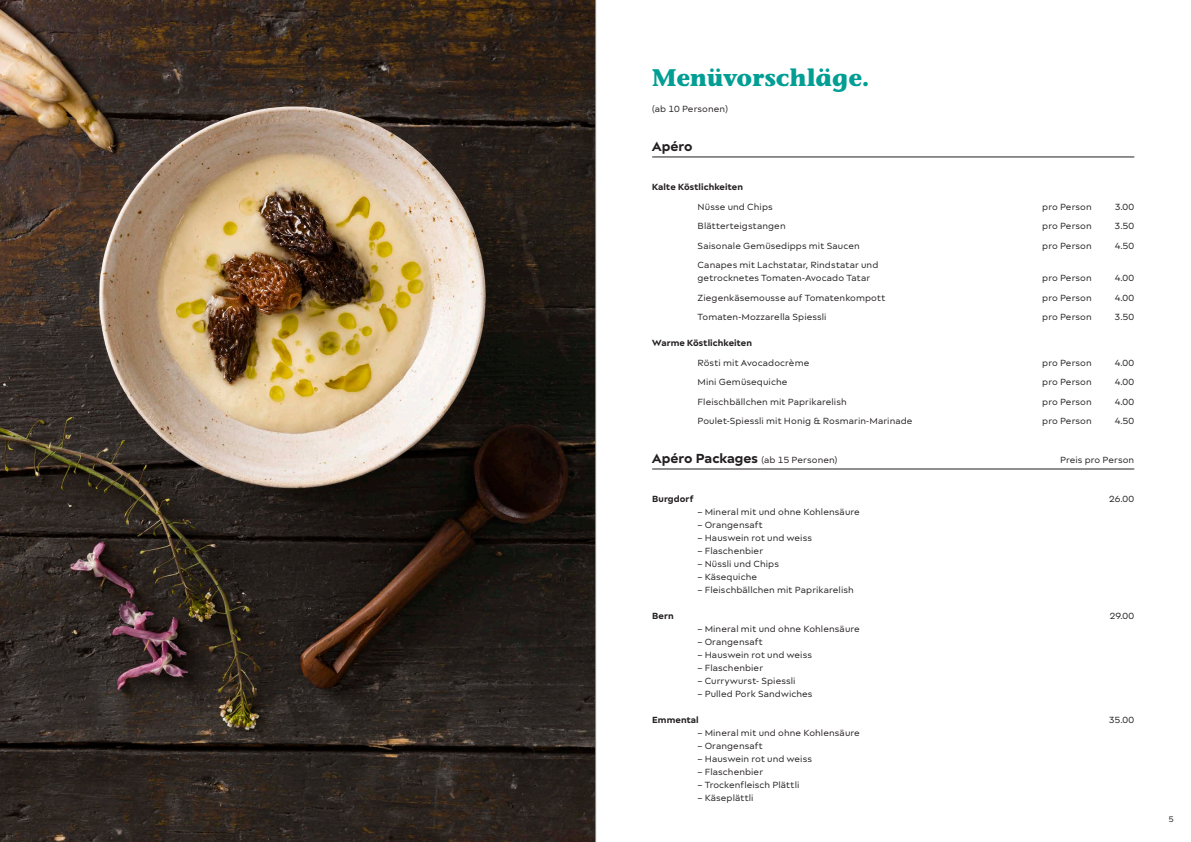
<style>
.page{position:relative;width:1191px;height:842px;background:#fff}
.page>*{position:absolute;margin:0;border:0;box-sizing:border-box;transform-origin:0 0}
.Titel_Innenseite{font:700 24px "Stone Informal ITC Pro";letter-spacing:-.005em;color:#009e93}
.Untertitel_19_5{font:700 14px "Matteo";color:#231f20}
.Lauftext_Tab_19_5{font:9.5px "Matteo";letter-spacing:.01em;color:#231f20}
.Zwischentitel{font:700 9.5px "Matteo";letter-spacing:.01em;color:#231f20}
.Lauftext_Tab{font:9.5px "Matteo";letter-spacing:.01em;color:#231f20}
.Zwischentitel-2{font:9.5px "Matteo";color:#231f20}
.Lauftext{font:9.5px "Matteo";letter-spacing:.01em;color:#231f20}
.t1{font:8.5px "Matteo";color:#231f20}
.s1{font-weight:700;font-size:14px}
</style>
<div class="page">
<hr style="left:652px;top:157px;width:482px;height:1px;background:#231f20">
<hr style="left:652px;top:469px;width:482px;height:1px;background:#231f20">
<img style="left:0;top:0;width:595px;height:842px">
<hr style="left:595px;top:0;width:1px;height:842px;background:#939598">
<p class="Titel_Innenseite" style="left:652px;top:62px;width:219px">Menüvorschläge.</p>
<p class="Lauftext" style="left:652px;top:103px;width:77px">(ab 10 Personen)</p>
<p class="Untertitel_19_5" style="left:652px;top:138px;width:42px">Apéro</p>
<p class="Zwischentitel" style="left:652px;top:181px;width:92px">Kalte Köstlichkeiten</p>
<p class="Lauftext_Tab_19_5" style="left:697px;top:201px;width:77px">Nüsse und Chips</p>
<p class="Lauftext_Tab_19_5" style="left:1042px;top:201px;width:51px">pro Person</p>
<p class="Lauftext_Tab_19_5" style="left:1115px;top:201px;width:21px">3.00</p>
<p class="Lauftext_Tab_19_5" style="left:697px;top:220px;width:90px">Blätterteigstangen</p>
<p class="Lauftext_Tab_19_5" style="left:1042px;top:220px;width:51px">pro Person</p>
<p class="Lauftext_Tab_19_5" style="left:1114px;top:220px;width:21px">3.50</p>
<p class="Lauftext_Tab_19_5" style="left:697px;top:240px;width:164px">Saisonale Gemüsedipps mit Saucen</p>
<p class="Lauftext_Tab_19_5" style="left:1042px;top:240px;width:51px">pro Person</p>
<p class="Lauftext_Tab_19_5" style="left:1114px;top:240px;width:21px">4.50</p>
<p class="Lauftext_Tab_19_5" style="left:697px;top:259px;width:182px">Canapes mit Lachstatar, Rindstatar und</p>
<p class="Lauftext_Tab" style="left:697px;top:272px;width:174px">getrocknetes Tomaten-Avocado Tatar</p>
<p class="Lauftext_Tab" style="left:1042px;top:272px;width:51px">pro Person</p>
<p class="Lauftext_Tab" style="left:1114px;top:272px;width:21px">4.00</p>
<p class="Lauftext_Tab_19_5" style="left:697px;top:292px;width:189px">Ziegenkäsemousse auf Tomatenkompott</p>
<p class="Lauftext_Tab_19_5" style="left:1042px;top:292px;width:51px">pro Person</p>
<p class="Lauftext_Tab_19_5" style="left:1114px;top:292px;width:21px">4.00</p>
<p class="Lauftext_Tab_19_5" style="left:697px;top:311px;width:131px">Tomaten-Mozzarella Spiessli</p>
<p class="Lauftext_Tab_19_5" style="left:1042px;top:311px;width:51px">pro Person</p>
<p class="Lauftext_Tab_19_5" style="left:1114px;top:311px;width:21px">3.50</p>
<p class="Zwischentitel" style="left:652px;top:337px;width:101px">Warme Köstlichkeiten</p>
<p class="Lauftext_Tab_19_5" style="left:697px;top:357px;width:113px">Rösti mit Avocadocrème</p>
<p class="Lauftext_Tab_19_5" style="left:1042px;top:357px;width:51px">pro Person</p>
<p class="Lauftext_Tab_19_5" style="left:1114px;top:357px;width:21px">4.00</p>
<p class="Lauftext_Tab_19_5" style="left:697px;top:376px;width:91px">Mini Gemüsequiche</p>
<p class="Lauftext_Tab_19_5" style="left:1042px;top:376px;width:51px">pro Person</p>
<p class="Lauftext_Tab_19_5" style="left:1114px;top:376px;width:21px">4.00</p>
<p class="Lauftext_Tab_19_5" style="left:697px;top:396px;width:151px">Fleischbällchen mit Paprikarelish</p>
<p class="Lauftext_Tab_19_5" style="left:1042px;top:396px;width:51px">pro Person</p>
<p class="Lauftext_Tab_19_5" style="left:1114px;top:396px;width:21px">4.00</p>
<p class="Lauftext_Tab_19_5" style="left:697px;top:415px;width:216px">Poulet-Spiessli mit Honig &amp; Rosmarin-Marinade</p>
<p class="Lauftext_Tab_19_5" style="left:1042px;top:415px;width:51px">pro Person</p>
<p class="Lauftext_Tab_19_5" style="left:1114px;top:415px;width:21px">4.50</p>
<p class="Lauftext_Tab_19_5" style="left:652px;top:454px;width:187px"><span class="s1">Apéro Packages</span> (ab 15 Personen)</p>
<p class="Lauftext_Tab_19_5" style="left:1060px;top:454px;width:76px">Preis pro Person</p>
<p class="Zwischentitel" style="left:652px;top:493px;width:43px">Burgdorf</p>
<p class="Zwischentitel-2" style="left:1109px;top:493px;width:27px">26.00</p>
<p class="Lauftext_Tab_19_5" style="left:697px;top:506px;width:164px">– Mineral mit und ohne Kohlensäure</p>
<p class="Lauftext_Tab_19_5" style="left:697px;top:519px;width:67px">– Orangensaft</p>
<p class="Lauftext_Tab_19_5" style="left:697px;top:532px;width:116px">– Hauswein rot und weiss</p>
<p class="Lauftext_Tab_19_5" style="left:697px;top:545px;width:67px">– Flaschenbier</p>
<p class="Lauftext_Tab_19_5" style="left:697px;top:558px;width:83px">– Nüssli und Chips</p>
<p class="Lauftext_Tab_19_5" style="left:697px;top:571px;width:61px">– Käsequiche</p>
<p class="Lauftext_Tab_19_5" style="left:697px;top:584px;width:158px">– Fleischbällchen mit Paprikarelish</p>
<p class="Zwischentitel" style="left:652px;top:610px;width:23px">Bern</p>
<p class="Zwischentitel-2" style="left:1109px;top:610px;width:26px">29.00</p>
<p class="Lauftext_Tab_19_5" style="left:697px;top:623px;width:164px">– Mineral mit und ohne Kohlensäure</p>
<p class="Lauftext_Tab_19_5" style="left:697px;top:636px;width:67px">– Orangensaft</p>
<p class="Lauftext_Tab_19_5" style="left:697px;top:649px;width:116px">– Hauswein rot und weiss</p>
<p class="Lauftext_Tab_19_5" style="left:697px;top:662px;width:67px">– Flaschenbier</p>
<p class="Lauftext_Tab_19_5" style="left:697px;top:675px;width:99px">– Currywurst- Spiessli</p>
<p class="Lauftext_Tab_19_5" style="left:697px;top:688px;width:116px">– Pulled Pork Sandwiches</p>
<p class="Zwischentitel" style="left:652px;top:714px;width:48px">Emmental</p>
<p class="Zwischentitel-2" style="left:1109px;top:714px;width:27px">35.00</p>
<p class="Lauftext_Tab_19_5" style="left:697px;top:727px;width:164px">– Mineral mit und ohne Kohlensäure</p>
<p class="Lauftext_Tab_19_5" style="left:697px;top:740px;width:67px">– Orangensaft</p>
<p class="Lauftext_Tab_19_5" style="left:697px;top:753px;width:116px">– Hauswein rot und weiss</p>
<p class="Lauftext_Tab_19_5" style="left:697px;top:766px;width:67px">– Flaschenbier</p>
<p class="Lauftext_Tab_19_5" style="left:697px;top:779px;width:103px">– Trockenfleisch Plättli</p>
<p class="Lauftext_Tab_19_5" style="left:697px;top:792px;width:58px">– Käseplättli</p>
<p class="t1" style="left:1168px;top:814px;width:7px">5</p>
</div>
